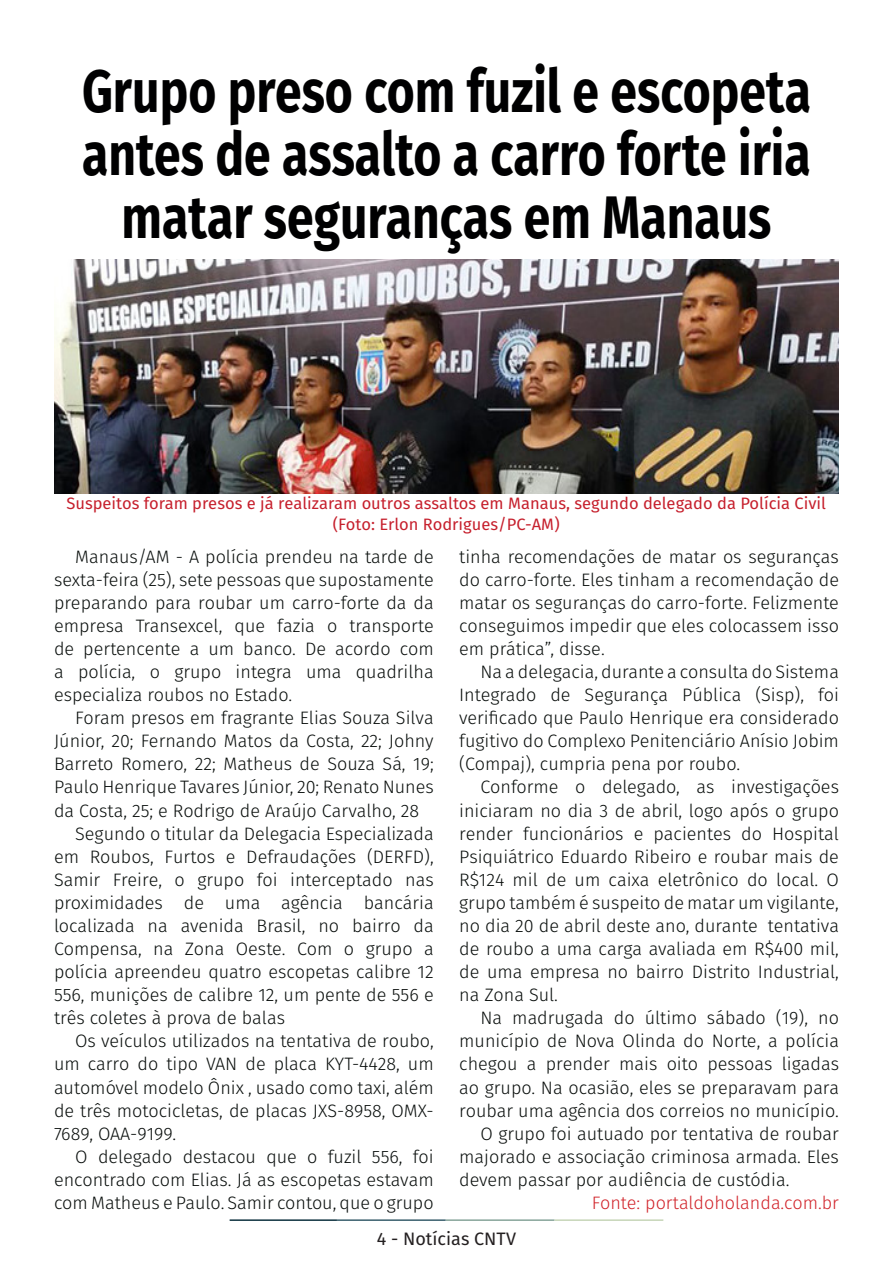
<style>
.page{position:relative;width:893px;height:1263px;background:#fff}
.page>*{position:absolute;margin:0;border:0;box-sizing:border-box;transform-origin:0 0}
.t1{font:700 60px/63px "Fira Sans";color:#000001;text-align:center;scale:.8 1}
.t2{font:300 18px/23.1px "Fira Sans";color:#080d0b;text-align:justify}
.t3{font:300 18px "Fira Sans";color:#d1232a}
.t4{font:18px "Fira Sans";color:#231f20}
.t5{font:16.5px/21px "Fira Sans";color:#c6202d;text-align:center}
</style>
<div class="page">
<hr style="left:230px;top:1219px;width:107px;height:2px;background:#0e323f">
<hr style="left:337px;top:1219px;width:109px;height:2px;background:#3a5f6d">
<hr style="left:446px;top:1219px;width:109px;height:2px;background:#87a59a">
<hr style="left:555px;top:1219px;width:108px;height:2px;background:#c6d5b7">
<img style="left:54px;top:259px;width:785px;height:234px">
<p class="t1" style="left:82px;top:55px;width:913px">Grupo preso com fuzil e escopeta antes de assalto a carro forte iria matar seguranças em Manaus</p>
<p class="t5" style="left:66px;top:492px;width:761px">Suspeitos foram presos e já realizaram outros assaltos em Manaus, segundo delegado da Polícia Civil (Foto: Erlon Rodrigues/PC-AM)</p>
<p class="t2" style="left:54px;top:545px;width:381px;text-indent:21px">Manaus/AM - A polícia prendeu na tarde de sexta-feira (25), sete pessoas que supostamente preparando para roubar um carro-forte da da empresa Transexcel, que fazia o transporte de pertencente a um banco. De acordo com a polícia, o grupo integra uma quadrilha especializa roubos no Estado.</p>
<p class="t2" style="left:54px;top:706px;width:381px;text-indent:21px">Foram presos em fragrante Elias Souza Silva Júnior, 20; Fernando Matos da Costa, 22; Johny Barreto Romero, 22; Matheus de Souza Sá, 19; Paulo Henrique Tavares Júnior, 20; Renato Nunes da Costa, 25; e Rodrigo de Araújo Carvalho, 28</p>
<p class="t2" style="left:54px;top:822px;width:381px;text-indent:21px">Segundo o titular da Delegacia Especializada em Roubos, Furtos e Defraudações (DERFD), Samir Freire, o grupo foi interceptado nas proximidades de uma agência bancária localizada na avenida Brasil, no bairro da Compensa, na Zona Oeste. Com o grupo a polícia apreendeu quatro escopetas calibre 12<br>556, munições de calibre 12, um pente de 556 e três coletes à prova de balas</p>
<p class="t2" style="left:54px;top:1029px;width:381px;text-indent:21px">Os veículos utilizados na tentativa de roubo, um carro do tipo VAN de placa KYT-4428, um automóvel modelo Ônix , usado como taxi, além de três motocicletas, de placas JXS-8958, OMX-7689, OAA-9199.</p>
<p class="t2" style="left:54px;top:1145px;width:381px;text-indent:21px">O delegado destacou que o fuzil 556, foi encontrado com Elias. Já as escopetas estavam com Matheus e Paulo. Samir contou, que o grupo</p>
<p class="t2" style="left:459px;top:545px;width:381px">tinha recomendações de matar os seguranças do carro-forte. Eles tinham a recomendação de matar os seguranças do carro-forte. Felizmente conseguimos impedir que eles colocassem isso em prática”, disse.</p>
<p class="t2" style="left:459px;top:660px;width:381px;text-indent:21px">Na a delegacia, durante a consulta do Sistema Integrado de Segurança Pública (Sisp), foi verificado que Paulo Henrique era considerado fugitivo do Complexo Penitenciário Anísio Jobim (Compaj), cumpria pena por roubo.</p>
<p class="t2" style="left:459px;top:775px;width:381px;text-indent:21px">Conforme o delegado, as investigações iniciaram no dia 3 de abril, logo após o grupo render funcionários e pacientes do Hospital Psiquiátrico Eduardo Ribeiro e roubar mais de R$124 mil de um caixa eletrônico do local. O grupo também é suspeito de matar um vigilante, no dia 20 de abril deste ano, durante tentativa de roubo a uma carga avaliada em R$400 mil, de uma empresa no bairro Distrito Industrial, na Zona Sul.</p>
<p class="t2" style="left:459px;top:1006px;width:381px;text-indent:21px">Na madrugada do último sábado (19), no município de Nova Olinda do Norte, a polícia chegou a prender mais oito pessoas ligadas ao grupo. Na ocasião, eles se preparavam para roubar uma agência dos correios no município.</p>
<p class="t2" style="left:459px;top:1122px;width:381px;text-indent:21px">O grupo foi autuado por tentativa de roubar majorado e associação criminosa armada. Eles devem passar por audiência de custódia.</p>
<p class="t3" style="left:592px;top:1190px;width:249px">Fonte: portaldoholanda.com.br</p>
<p class="t4" style="left:377px;top:1225px;width:141px">4 - Notícias CNTV</p>
</div>
